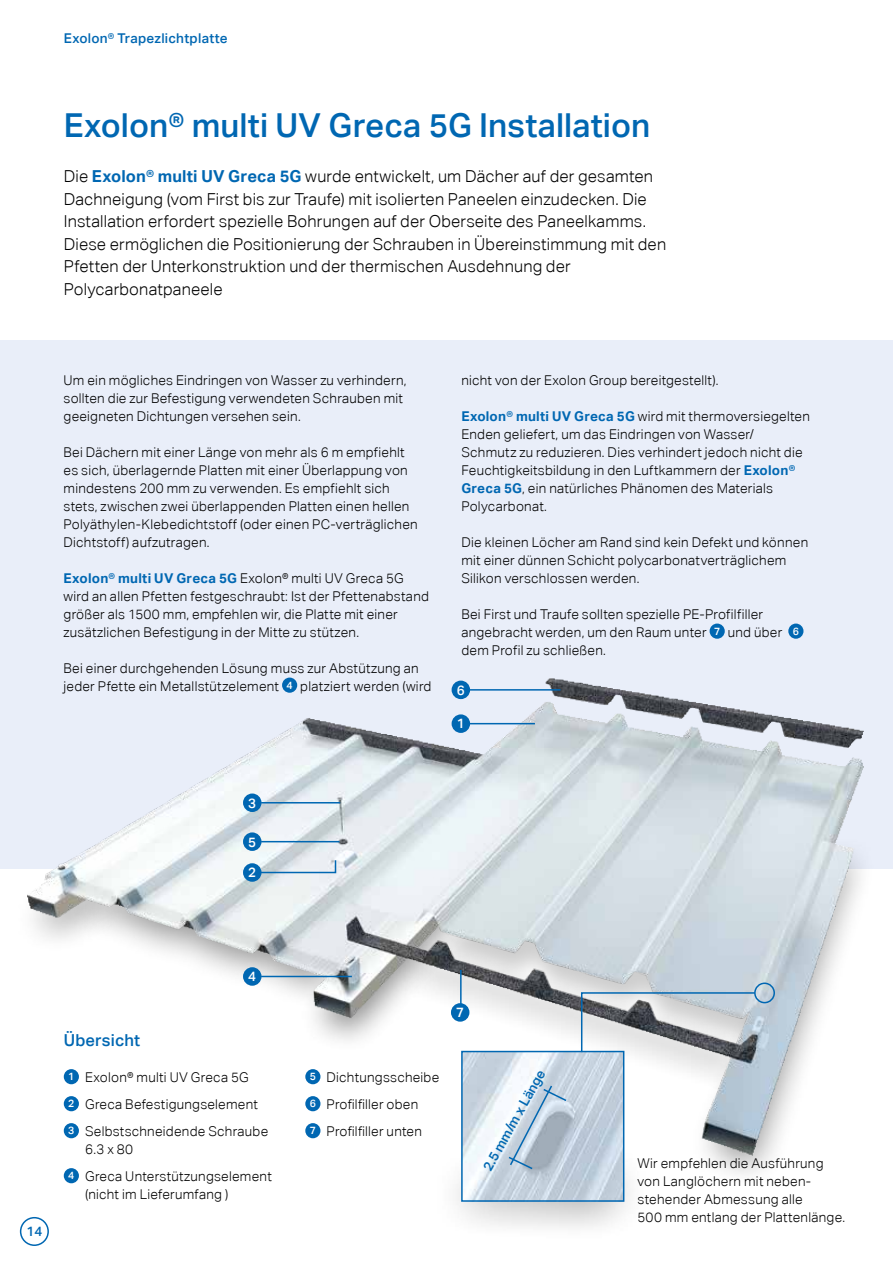
<style>
.page{position:relative;width:893px;height:1263px;background:#fff}
.page>*{position:absolute;margin:0;border:0;box-sizing:border-box;transform-origin:0 0}
.t1{font:500 33px "Aktiv Grotesk";letter-spacing:.005em;color:#0067b2}
.t2{font:300 16.5px/22.5px "Aktiv Grotesk";letter-spacing:.01em;color:#000}
.t3{font:500 16.5px "Aktiv Grotesk";letter-spacing:.01em;color:#0067b2}
.t4{font:300 13.5px/18px "Aktiv Grotesk";letter-spacing:.02em;color:#000}
.t5{font:500 13.5px "Aktiv Grotesk";letter-spacing:.015em;color:#0067b2}
.t6{font:500 13.5px "Aktiv Grotesk";color:#fff}
.s1{font-weight:700;color:#0067b2}
.s2{font-weight:500;font-size:10.5px;color:#fff}
</style>
<div class="page">
<div style="left:0;top:340px;width:893px;height:529px;background:#e9eef9"></div>
<div style="left:689px;top:834px;width:187px;height:355px;background:#000;opacity:.4"></div>
<img style="left:92px;top:678px;width:772px;height:198px">
<div style="left:452px;top:681px;width:18px;height:18px;background:#0067b2;border-radius:50%"></div>
<hr style="left:466px;top:689px;width:94px;height:2px;background:#0067b2">
<div style="left:243px;top:793px;width:18px;height:19px;background:#0067b2;border-radius:50%"></div>
<hr style="left:261px;top:802px;width:79px;height:1px;background:#0067b2">
<div style="left:243px;top:832px;width:18px;height:19px;background:#0067b2;border-radius:50%"></div>
<hr style="left:261px;top:841px;width:79px;height:1px;background:#0067b2">
<div style="left:282px;top:677px;width:15px;height:16px;background:#0067b2;border-radius:50%"></div>
<div style="left:710px;top:623px;width:15px;height:16px;background:#0067b2;border-radius:50%"></div>
<div style="left:788px;top:623px;width:15px;height:16px;background:#0067b2;border-radius:50%"></div>
<div style="left:430px;top:1144px;width:222px;height:98px;background:#000;opacity:.5"></div>
<div style="left:452px;top:714px;width:18px;height:19px;background:#0067b2;border-radius:50%"></div>
<hr style="left:466px;top:723px;width:69px;height:1px;background:#0067b2">
<img style="left:464px;top:1194px;width:157px;height:5px">
<div style="left:461px;top:1051px;width:163px;height:151px;border:2px solid #0067b2"></div>
<svg style="left:32px;top:847px;width:815px;height:347px"></svg>
<div style="left:20px;top:1217px;width:29px;height:29px;border:2px solid #0067b2;border-radius:50%"></div>
<p class="t5" style="left:64px;top:30px;width:165px">Exolon® Trapezlichtplatte</p>
<h1 class="t1" style="left:64px;top:105px;width:588px">Exolon® multi UV Greca 5G Installation</h1>
<p class="t2" style="left:64px;top:165px;width:604px">Die <span class="s1">Exolon® multi UV Greca 5G</span> wurde entwickelt, um Dächer auf der gesamten Dachneigung (vom First bis zur Traufe) mit isolierten Paneelen einzudecken. Die Installation erfordert spezielle Bohrungen auf der Oberseite des Paneelkamms.<br>Diese ermöglichen die Positionierung der Schrauben in Übereinstimmung mit den Pfetten der Unterkonstruktion und der thermischen Ausdehnung der Polycarbonatpaneele</p>
<p class="t4" style="left:64px;top:371px;width:344px">Um ein mögliches Eindringen von Wasser zu verhindern, sollten die zur Befestigung verwendeten Schrauben mit geeigneten Dichtungen versehen sein.</p>
<p class="t4" style="left:64px;top:443px;width:356px">Bei Dächern mit einer Länge von mehr als 6 m empfiehlt es sich, überlagernde Platten mit einer Überlappung von mindestens 200 mm zu verwenden. Es empfiehlt sich stets, zwischen zwei überlappenden Platten einen hellen Polyäthylen-Klebedichtstoff (oder einen PC-verträglichen Dichtstoff) aufzutragen.</p>
<p class="t4" style="left:64px;top:569px;width:367px"><span class="s1">Exolon® multi UV Greca 5G</span> Exolon® multi UV Greca 5G wird an allen Pfetten festgeschraubt: Ist der Pfettenabstand größer als 1500 mm, empfehlen wir, die Platte mit einer zusätzlichen Befestigung in der Mitte zu stützen.</p>
<p class="t4" style="left:64px;top:659px;width:369px">Bei einer durchgehenden Lösung muss zur Abstützung an jeder Pfette ein Metallstützelement <span class="s2">4</span> platziert werden (wird</p>
<p class="t4" style="left:461px;top:371px;width:259px">nicht von der Exolon Group bereitgestellt).</p>
<p class="t4" style="left:461px;top:407px;width:350px"><span class="s1">Exolon® multi UV Greca 5G</span> wird mit thermoversiegelten Enden geliefert, um das Eindringen von Wasser/ Schmutz zu reduzieren. Dies verhindert jedoch nicht die Feuchtigkeitsbildung in den Luftkammern der <span class="s1">Exolon® Greca 5G</span>, ein natürliches Phänomen des Materials Polycarbonat.</p>
<p class="t4" style="left:461px;top:533px;width:348px">Die kleinen Löcher am Rand sind kein Defekt und können mit einer dünnen Schicht polycarbonatverträglichem<br>Silikon verschlossen werden.</p>
<p class="t4" style="left:461px;top:605px;width:339px">Bei First und Traufe sollten spezielle PE-Profilfiller angebracht werden, um den Raum unter <span class="s2">7</span> und über <span class="s2">6 </span>dem Profil zu schließen.</p>
<p class="t6" style="left:457px;top:682px;width:9px">6</p>
<p class="t6" style="left:457px;top:715px;width:9px">1</p>
<p class="t6" style="left:248px;top:795px;width:9px">3</p>
<p class="t6" style="left:248px;top:833px;width:9px">5</p>
<p class="t6" style="left:248px;top:864px;width:9px">2</p>
<p class="t5" style="left:26px;top:1223px;width:17px">14</p>
<p class="t6" style="left:248px;top:968px;width:9px">4</p>
<p class="t3" style="left:64px;top:1030px;width:78px">Übersicht</p>
<p class="t4" style="left:68px;top:1064px;width:201px;line-height:27px"><span class="s2">1</span> Exolon® multi UV Greca 5G<br><span class="s2">2</span> Greca Befestigungselement<br><span class="s2">3</span> Selbstschneidende Schraube</p>
<p class="t4" style="left:68px;top:1136px;width:205px;line-height:27px;text-indent:17px">6.3 x 80<br><span class="s2">4</span> Greca Unterstützungselement</p>
<p class="t4" style="left:85px;top:1185px;width:145px">(nicht im Lieferumfang )</p>
<p class="t6" style="left:456px;top:1004px;width:9px">7</p>
<p class="t4" style="left:310px;top:1064px;width:131px;line-height:27px"><span class="s2">5</span> Dichtungsscheibe<br><span class="s2">6</span> Profilfiller oben<br><span class="s2">7</span> Profilfiller unten</p>
<p class="t5" style="left:480px;top:1166px;width:115px;rotate:-61deg">2.5 mm/m x Länge</p>
<p class="t4" style="left:637px;top:1154px;width:209px">Wir empfehlen die Ausführung von Langlöchern mit neben&shy;stehender Abmessung alle<br>500 mm entlang der Plattenlänge.</p>
</div>
